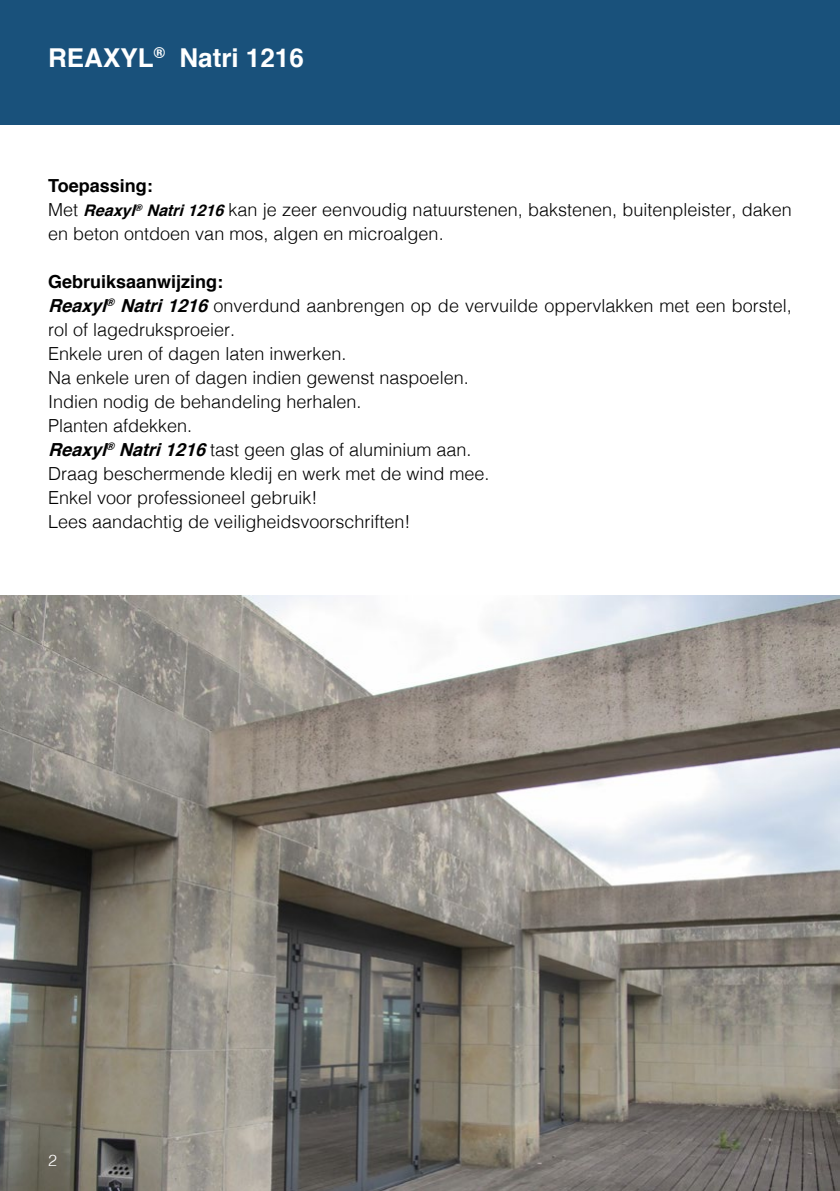
<style>
.page{position:relative;width:840px;height:1191px;background:#fff}
.page>*{position:absolute;margin:0;border:0;box-sizing:border-box;transform-origin:0 0}
.t1{font:700 26px "Helvetica";color:#fff}
.t2{font:300 18px/24px "Helvetica";color:#000}
.t3{font:300 16px "Helvetica";color:#fff}
.s1{font-weight:700}
.s2{font-weight:700;font-style:italic;font-size:16px}
.s3{font-weight:700;font-style:italic}
</style>
<div class="page">
<img style="left:0;top:595px;width:839px;height:596px">
<hr style="left:839px;top:595px;width:1px;height:596px;background:#19517b">
<div style="left:0;top:0;width:839px;height:125px;background:#19517b"></div>
<h1 class="t1" style="left:48px;top:37px;width:257px">REAXYL<sup>®</sup> Natri 1216</h1>
<p class="t2" style="left:48px;top:172px;width:745px"><span class="s1">Toepassing:<br></span>Met <span class="s2">Reaxyl</span><sup>®</sup><span class="s2">Natri1216</span>kan je zeer eenvoudig natuurstenen, bakstenen, buitenpleister, daken en beton ontdoen van mos, algen en microalgen.</p>
<p class="t2" style="left:48px;top:268px;width:745px"><span class="s1">Gebruiksaanwijzing:<br></span><span class="s3">Reaxyl</span><sup>®</sup> <span class="s3">Natri1216</span>onverdund aanbrengen op de vervuilde oppervlakken met een borstel, rol of lagedruksproeier.<br>Enkele uren of dagen laten inwerken.<br>Na enkele uren of dagen indien gewenst naspoelen.<br>Indien nodig de behandeling herhalen.<br>Planten afdekken.<br><span class="s3">Reaxyl</span><sup>®</sup><span class="s3">Natri1216</span>tast geen glas of aluminium aan.<br>Draag beschermende kledij en werk met de wind mee.<br>Enkel voor professioneel gebruik!<br>Lees aandachtig de veiligheidsvoorschriften!</p>
<p class="t3" style="left:48px;top:1147px;width:10px">2</p>
</div>
